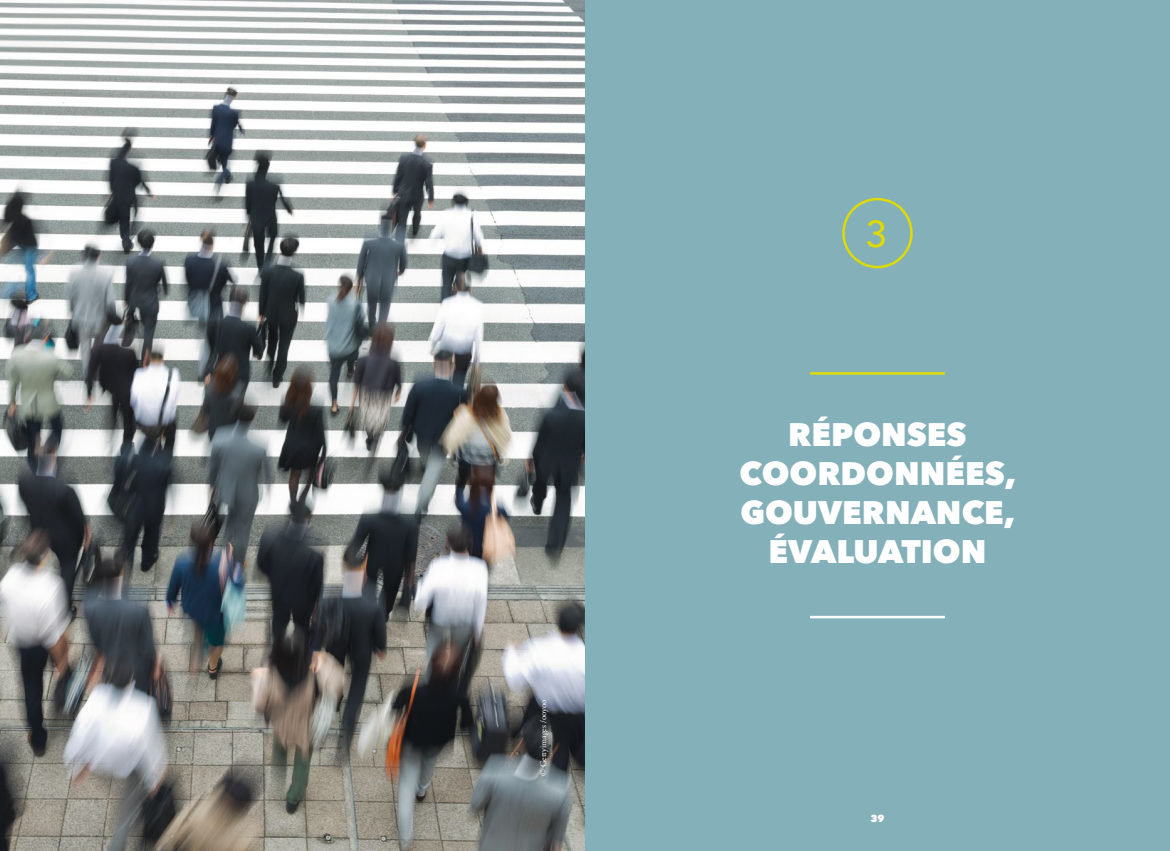
<style>
.page{position:relative;width:1170px;height:851px;background:#fff}
.page>*{position:absolute;margin:0;border:0;box-sizing:border-box;transform-origin:0 0}
.t1{font:500 37.5px "Avenir Next";color:#dfdb00}
.t2{font:800 32.5px/39px "Avenir Next";color:#fff;text-align:center}
.t3{font:800 10px "Avenir Next";color:#fff}
.t4{font:8.75px "Adobe Garamond Pro";color:#fff}
</style>
<div class="page">
<div style="left:585px;top:0;width:584px;height:850px;background:#84b0b9"></div>
<hr style="left:810px;top:372px;width:134px;height:2px;background:#dfdb00">
<hr style="left:810px;top:615px;width:134px;height:3px;background:#fff">
<div style="left:842px;top:198px;width:70px;height:70px;border:2px solid #dfdb00;border-radius:50%"></div>
<img style="left:0;top:0;width:585px;height:850px">
<p class="t4" style="left:538px;top:776px;width:78px;rotate:-90deg">© Gettyimages /ooyoo</p>
<p class="t1" style="left:865px;top:202px;width:24px">3</p>
<p class="t2" style="left:739px;top:414px;width:278px">RÉPONSES<br>COORDONNÉES,<br>GOUVERNANCE,<br>ÉVALUATION</p>
<p class="t3" style="left:870px;top:812px;width:15px">39</p>
</div>
